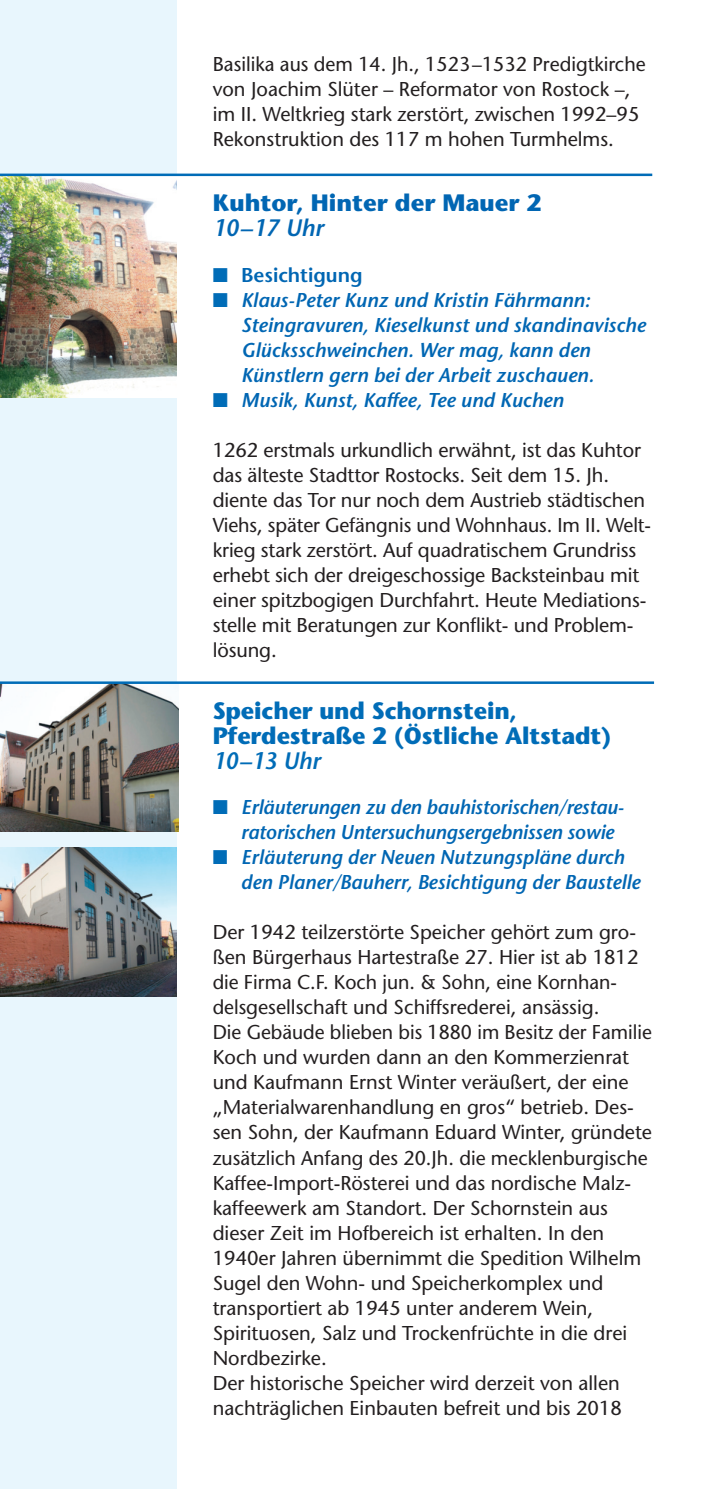
<style>
.page{position:relative;width:709px;height:1489px;background:#fff}
.page>*{position:absolute;margin:0;border:0;box-sizing:border-box;transform-origin:0 0}
.t1{font:700 23.75px/25px "Stone Sans";letter-spacing:-.005em;color:#006cb7}
.t2{font:700 23.75px "Stone Sans";color:#0166b3}
.t3{font:italic 600 23.75px "Stone Sans";letter-spacing:-.025em;color:#0166b3}
.t4{font:italic 600 23.75px "Stone Sans";letter-spacing:-.03em;color:#006cb7}
.t5{font:20px/25px "Stone Sans";color:#231f20}
.t6{font:italic 600 20px/25px "Stone Sans";color:#0166b3}
.t7{font:600 20px "Stone Sans";color:#0166b3}
.s1{color:#006cb7}
</style>
<div class="page">
<div style="left:0;top:0;width:177px;height:1488px;background:#e8f6fd"></div>
<hr style="left:708px;top:0;width:1px;height:1488px;background:#e8f6fd">
<img style="left:0;top:684px;width:179px;height:147px">
<hr style="left:0;top:681px;width:654px;height:3px;background:#006cb7">
<img style="left:708px;top:139px;width:1px;height:274px">
<img style="left:708px;top:428px;width:1px;height:117px">
<img style="left:708px;top:788px;width:1px;height:263px">
<img style="left:0;top:847px;width:177px;height:149px">
<img style="left:0;top:176px;width:177px;height:221px">
<hr style="left:0;top:173px;width:652px;height:3px;background:#006cb7">
<p class="t5" style="left:213px;top:54px;width:434px">Basilika aus dem 14. Jh., 1523–1532 Predigt kirche von Joachim Slüter – Reformator von Rostock –, im II. Weltkrieg stark zerstört, zwischen 1992–95<br>Rekonstruktion des 117 m hohen Turmhelms.</p>
<p class="t2" style="left:213px;top:194px;width:330px">Kuhtor, Hinter der Mauer 2</p>
<p class="t3" style="left:213px;top:219px;width:112px">10–17 Uhr</p>
<p class="t7" style="left:213px;top:267px;width:151px"><span class="s1">■</span> Besichtigung</p>
<p class="t6" style="left:241px;top:289px;width:406px;text-indent:-28px"><span class="s1">■</span> Klaus-Peter Kunz und Kristin Fährmann:<br>Steingravuren, Kieselkunst und skandinavische Glücksschweinchen. Wer mag, kann den Künstlern gern bei der Arbeit zuschauen.</p>
<p class="t6" style="left:213px;top:389px;width:352px"><span class="s1">■</span> Musik, Kunst, Kaffee, Tee und Kuchen</p>
<p class="t5" style="left:213px;top:439px;width:440px">1262 erstmals urkundlich erwähnt, ist das Kuhtor das älteste Stadttor Rostocks. Seit dem 15. Jh. diente das Tor nur noch dem Austrieb städtischen Viehs, später Gefängnis und Wohnhaus. Im II. Welt&shy;krieg stark zerstört. Auf quadratischem Grundriss erhebt sich der dreigeschossige Backsteinbau mit einer spitzbogigen Durchfahrt. Heute Mediations&shy;stelle mit Beratungen zur Konflikt- und Problem - lösung.</p>
<p class="t1" style="left:213px;top:701px;width:400px">Speicher und Schornstein,<br>Pferdestraße 2 (Östliche Altstadt)</p>
<p class="t4" style="left:213px;top:751px;width:109px">10–13 Uhr</p>
<p class="t6" style="left:241px;top:797px;width:385px;text-indent:-28px"><span class="s1">■</span> Erläuterungen zu den bauhistorischen/restau - ratorischen Untersuchungsergebnissen sowie</p>
<p class="t6" style="left:241px;top:847px;width:401px;text-indent:-28px"><span class="s1">■</span> Erläuterung der Neuen Nutzungspläne durch den Planer/Bauherr, Besichtigung der Baustelle</p>
<p class="t5" style="left:213px;top:922px;width:441px">Der 1942 teilzerstörte Speicher gehört zum gro&shy;ßen Bürgerhaus Hartestraße 27. Hier ist ab 1812 die Firma C.F. Koch jun. &amp; Sohn, eine Kornhan - delsgesellschaft und Schiffsrederei, ansässig.<br>Die Gebäude blieben bis 1880 im Besitz der Familie Koch und wurden dann an den Kommerzienrat und Kaufmann Ernst Winter veräußert, der eine „Materialwarenhandlung en gros“ betrieb. Des&shy;sen Sohn, der Kaufmann Eduard Winter, gründete zusätzlich Anfang des 20.Jh. die mecklenburgische Kaffee-Import-Rös terei und das nordische Malz&shy;kaffeewerk am Standort. Der Schornstein aus dieser Zeit im Hofbereich ist erhalten. In den 1940er Jahren übernimmt die Spedition Wilhelm Sugel den Wohn- und Speicherkomplex und transportiert ab 1945 unter anderem Wein, Spirituosen, Salz und Trockenfrüchte in die drei Nordbezirke.<br>Der historische Speicher wird derzeit von allen nachträglichen Einbauten befreit und bis 2018</p>
</div>
